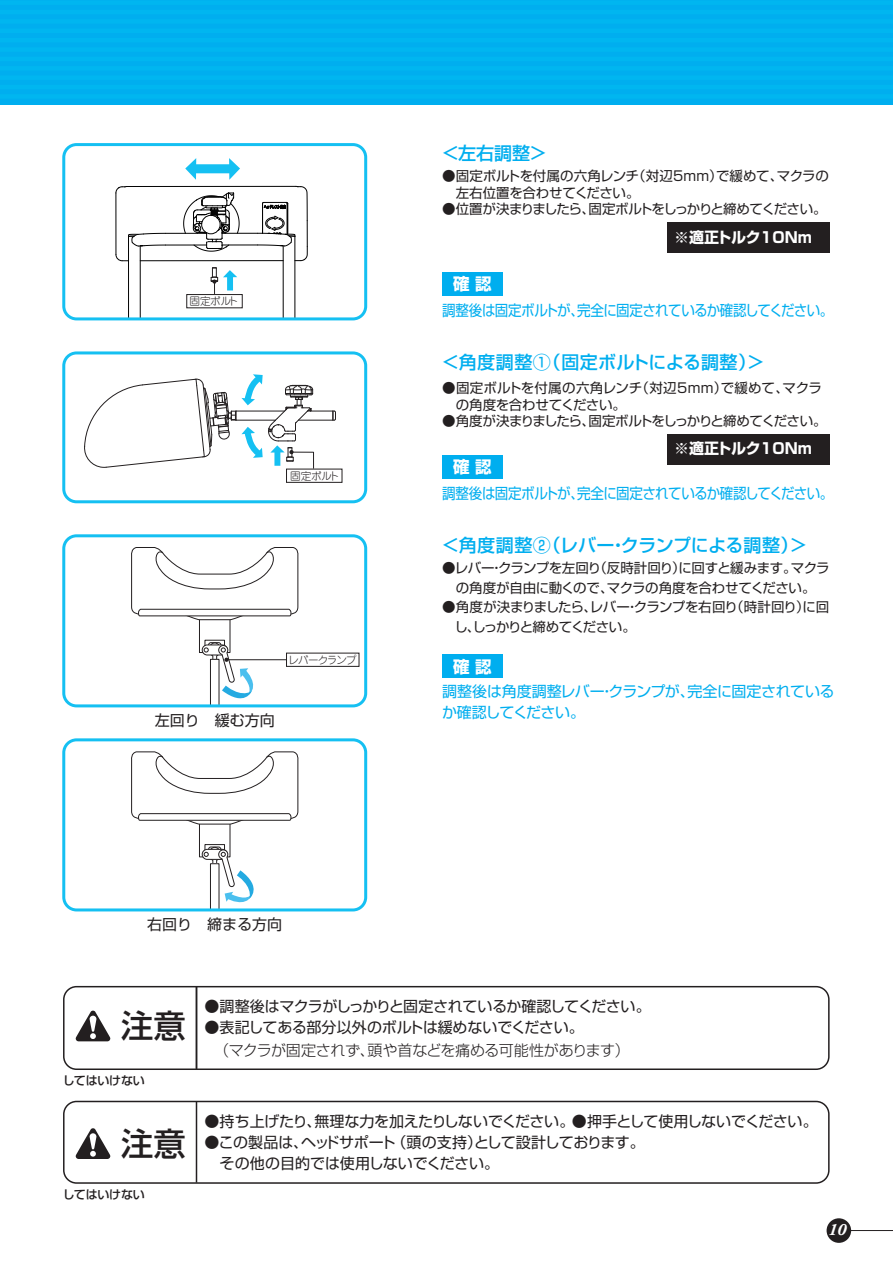
<style>
.page{position:relative;width:893px;height:1263px;background:#fff}
.page>*{position:absolute;margin:0;border:0;box-sizing:border-box;transform-origin:0 0}
.t1{font:500 32.4px "Shin Go Pro";color:#231f20}
.t2{font:500 18px "Shin Go Pro";color:#00aeef}
.t3{font:italic 700 17.4px "Adobe Garamond Pro";color:#fff}
.t4{font:700 16.5px "Shin Go Pro";color:#fff}
.t5{font:15px/21px "Shin Go Pro";letter-spacing:-.02em;color:#231f20}
.t6{font:15px "Shin Go Pro";letter-spacing:-.04em;color:#00aeef;scale:.9 1}
.t7{font:15px/21px "Shin Go Pro";letter-spacing:-.04em;color:#00aeef}
.t8{font:300 15px "Shin Go Pro";letter-spacing:-.02em;color:#231f20}
.t9{font:700 15px "Shin Go Pro";letter-spacing:-.01em;color:#fff}
.t10{font:15px "Shin Go Pro";color:#231f20}
.t11{font:13.5px/16.2px "Shin Go Pro";letter-spacing:-.03em;color:#231f20}
.t12{font:13.5px "Shin Go Pro";letter-spacing:-.075em;color:#231f20}
.t13{font:13.5px/19.5px "Shin Go Pro";letter-spacing:-.055em;color:#231f20}
.t14{font:13.5px/16.2px "Shin Go Pro";color:#231f20}
.t15{font:500 12px "Shin Go Pro";letter-spacing:-.02em;color:#231f20}
.t16{font:300 10.65px "Jun 101 Pro";letter-spacing:-.06em;color:#231f20}
.t17{font:300 10.65px "Jun 101 Pro";letter-spacing:-.095em;color:#231f20}
</style>
<div class="page">
<hr style="left:165px;top:233px;width:42px;height:1px;background:#030303">
<hr style="left:222px;top:233px;width:36px;height:1px;background:#030303">
<hr style="left:165px;top:245px;width:42px;height:1px;background:#030303">
<hr style="left:222px;top:244px;width:36px;height:1px;background:#030303">
<hr style="left:140px;top:246px;width:1px;height:73px;background:#030303">
<hr style="left:128px;top:236px;width:1px;height:83px;background:#030303">
<svg style="left:128px;top:232px;width:38px;height:15px"></svg>
<hr style="left:283px;top:246px;width:1px;height:73px;background:#030303">
<hr style="left:294px;top:236px;width:1px;height:83px;background:#030303">
<hr style="left:127px;top:186px;width:169px;height:1px;background:#030303">
<hr style="left:115px;top:193px;width:1px;height:62px;background:#030303">
<svg style="left:115px;top:254px;width:13px;height:8px"></svg>
<hr style="left:140px;top:260px;width:143px;height:1px;background:#030303">
<svg style="left:257px;top:185px;width:51px;height:76px"></svg>
<svg style="left:115px;top:186px;width:12px;height:8px"></svg>
<svg style="left:183px;top:192px;width:57px;height:60px"></svg>
<svg style="left:185px;top:158px;width:55px;height:22px"></svg>
<div style="left:186px;top:294px;width:57px;height:14px;border:1px solid #231f20"></div>
<svg style="left:210px;top:267px;width:27px;height:27px"></svg>
<div style="left:286px;top:469px;width:56px;height:14px;border:1px solid #231f20"></div>
<div style="left:286px;top:653px;width:73px;height:14px;border:1px solid #231f20"></div>
<svg style="left:84px;top:374px;width:252px;height:95px"></svg>
<div style="left:0;top:0;width:893px;height:104px;background:#00aeef"></div>
<div style="left:0;top:94px;width:893px;height:5px;background:#00b6f0"></div>
<hr style="left:0;top:85px;width:893px;height:4px;background:#00b6f0">
<div style="left:0;top:75px;width:893px;height:5px;background:#00b6f0"></div>
<div style="left:0;top:66px;width:893px;height:5px;background:#00b6f0"></div>
<hr style="left:0;top:57px;width:893px;height:4px;background:#00b6f0">
<div style="left:0;top:47px;width:893px;height:5px;background:#00b6f0"></div>
<hr style="left:0;top:38px;width:893px;height:4px;background:#00b6f0">
<hr style="left:0;top:29px;width:893px;height:4px;background:#00b6f0">
<div style="left:0;top:19px;width:893px;height:5px;background:#00b6f0"></div>
<hr style="left:0;top:10px;width:893px;height:4px;background:#00b6f0">
<div style="left:0;top:0;width:893px;height:5px;background:#00b6f0"></div>
<hr style="left:839px;top:1230px;width:54px;height:1px;background:#231f20">
<div style="left:827px;top:1218px;width:24px;height:25px;background:#231f20;border-radius:50%"></div>
<div style="left:667px;top:222px;width:162px;height:31px;background:#231f20"></div>
<div style="left:667px;top:434px;width:162px;height:30px;background:#231f20"></div>
<div style="left:442px;top:272px;width:60px;height:23px;background:#00aeef"></div>
<div style="left:442px;top:455px;width:60px;height:23px;background:#00aeef"></div>
<div style="left:442px;top:655px;width:60px;height:23px;background:#00aeef"></div>
<div style="left:62px;top:143px;width:305px;height:177px;border:3px solid #15c0f2;border-radius:13px"></div>
<div style="left:62px;top:351px;width:305px;height:152px;border:3px solid #15c0f2;border-radius:13px"></div>
<div style="left:63px;top:986px;width:767px;height:84px;border:2px solid #231f20;border-radius:13px"></div>
<div style="left:63px;top:1101px;width:767px;height:83px;border:2px solid #231f20;border-radius:13px"></div>
<svg style="left:76px;top:1128px;width:34px;height:31px"></svg>
<hr style="left:196px;top:1101px;width:1px;height:81px;background:#231f20">
<svg style="left:76px;top:1011px;width:34px;height:30px"></svg>
<hr style="left:196px;top:986px;width:1px;height:83px;background:#231f20">
<div style="left:62px;top:534px;width:305px;height:173px;border:3px solid #15c0f2;border-radius:13px"></div>
<svg style="left:131px;top:751px;width:168px;height:156px"></svg>
<div style="left:62px;top:738px;width:305px;height:173px;border:3px solid #15c0f2;border-radius:13px"></div>
<svg style="left:131px;top:547px;width:168px;height:159px"></svg>
<hr style="left:226px;top:659px;width:60px;height:1px;background:#231f20">
<p class="t2" style="left:442px;top:138px;width:107px">＜左右調整＞</p>
<p class="t11" style="left:456px;top:166px;width:375px;text-indent:-14px">●固定ボルトを付属の六角レンチ（対辺5mm）で緩めて、マクラの左右位置を合わせてください。</p>
<p class="t12" style="left:442px;top:197px;width:386px">●位置が決まりましたら、固定ボルトをしっかりと締めてください。</p>
<p class="t9" style="left:674px;top:225px;width:139px">※適正トルク10Nm</p>
<p class="t16" style="left:189px;top:293px;width:51px">固定ボルト</p>
<p class="t16" style="left:290px;top:467px;width:51px">固定ボルト</p>
<p class="t17" style="left:288px;top:651px;width:70px">レバークランプ</p>
<p class="t5" style="left:155px;top:707px;width:121px">左回り　緩む方向</p>
<p class="t10" style="left:147px;top:911px;width:136px">右回り　締まる方向</p>
<p class="t4" style="left:453px;top:271px;width:40px">確 認</p>
<p class="t6" style="left:442px;top:298px;width:436px">調整後は固定ボルトが、完全に固定されているか確認してください。</p>
<p class="t2" style="left:442px;top:347px;width:324px">＜角度調整①（固定ボルトによる調整）＞</p>
<p class="t14" style="left:456px;top:378px;width:368px;text-indent:-14px">●固定ボルトを付属の六角レンチ（対辺5mm）で緩めて、マクラの角度を合わせてください。</p>
<p class="t12" style="left:442px;top:409px;width:386px">●角度が決まりましたら、固定ボルトをしっかりと締めてください。</p>
<p class="t4" style="left:453px;top:453px;width:40px">確 認</p>
<p class="t9" style="left:674px;top:437px;width:139px">※適正トルク10Nm</p>
<p class="t6" style="left:442px;top:481px;width:436px">調整後は固定ボルトが、完全に固定されているか確認してください。</p>
<p class="t2" style="left:442px;top:530px;width:367px">＜角度調整②（レバー・クランプによる調整）＞</p>
<p class="t11" style="left:442px;top:557px;width:389px;line-height:19.5px;text-align:center">●レバー・クランプを左回り（反時計回り）に回すと緩みます。マクラの角度が自由に動くので、マクラの角度を合わせてください。</p>
<p class="t13" style="left:454px;top:596px;width:376px;text-indent:-12px">●角度が決まりましたら、レバー・クランプを右回り（時計回り）に回し、しっかりと締めてください。</p>
<p class="t4" style="left:453px;top:653px;width:40px">確 認</p>
<p class="t7" style="left:442px;top:679px;width:394px">調整後は角度調整レバー・クランプが、完全に固定されているか確認してください。</p>
<h1 class="t1" style="left:121px;top:999px;width:66px">注意</h1>
<p class="t15" style="left:63px;top:1070px;width:84px">してはいけない</p>
<h1 class="t1" style="left:121px;top:1117px;width:66px">注意</h1>
<p class="t15" style="left:63px;top:1184px;width:84px">してはいけない</p>
<p class="t5" style="left:204px;top:994px;width:448px">●調整後はマクラがしっかりと固定されているか確認してください。</p>
<p class="t5" style="left:204px;top:1015px;width:381px">●表記してある部分以外のボルトは緩めないでください。</p>
<p class="t8" style="left:214px;top:1038px;width:417px">（マクラが固定されず、頭や首などを痛める可能性があります）</p>
<p class="t5" style="left:204px;top:1109px;width:615px">●持ち上げたり、無理な力を加えたりしないでください。●押手として使用しないでください。</p>
<p class="t5" style="left:204px;top:1130px;width:442px">●この製品は、ヘッドサポート（頭の支持）として設計しております。　その他の目的では使用しないでください。</p>
<p class="t3" style="left:828px;top:1220px;width:20px">10</p>
</div>
